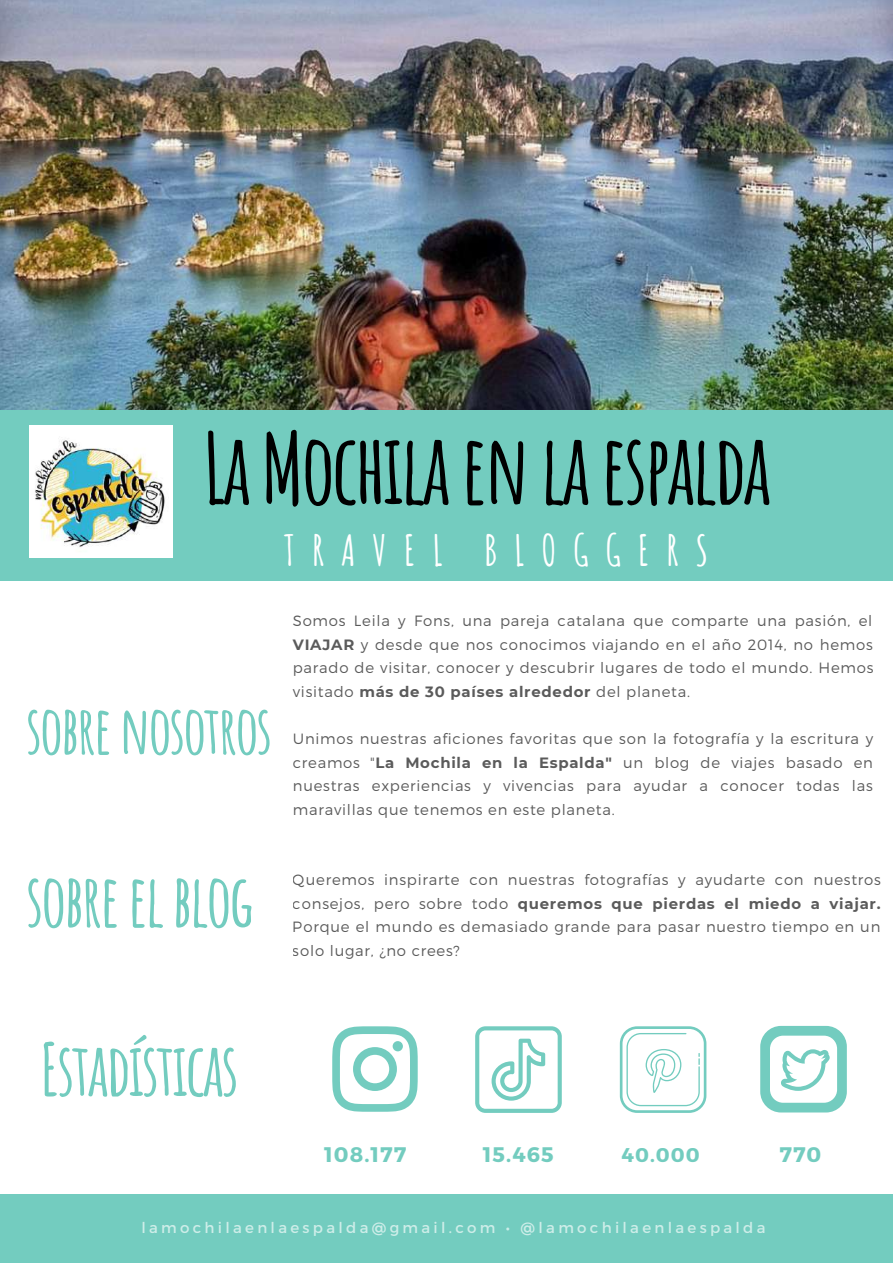
<style>
.page{position:relative;width:893px;height:1264px;background:#fff}
.page>*{position:absolute;margin:0;border:0;box-sizing:border-box;transform-origin:0 0}
.t1{font:700 95.85px "Amatic SC";letter-spacing:-.04em;color:#000}
.t2{font:700 72px "Amatic SC";letter-spacing:-.04em;color:#73ccbf}
.t3{font:700 66px "Amatic SC";letter-spacing:-.04em;color:#73ccbf}
.t4{font:700 42px "Amatic SC";letter-spacing:.4em;color:#fff}
.t5{font:700 21px "Montserrat";letter-spacing:.05em;color:#73ccbf}
.t6{font:700 19.8px "Montserrat";color:#73ccbf}
.t7{font:15px "Montserrat";letter-spacing:.22em;color:#fff}
.t8{font:300 14.85px/23.5px "Montserrat";letter-spacing:.05em;color:#000;text-align:justify}
.s1{font-weight:700}
</style>
<div class="page">
<img style="left:0;top:0;width:892px;height:410px">
<div style="left:0;top:410px;width:892px;height:171px;background:#73ccbf"></div>
<div style="left:0;top:1193px;width:892px;height:69px;background:#73ccbf"></div>
<img style="left:30px;top:425px;width:142px;height:133px">
<svg style="left:475px;top:1026px;width:86px;height:86px"></svg>
<svg style="left:332px;top:1026px;width:85px;height:85px"></svg>
<div style="left:392px;top:1041px;width:11px;height:10px;background:#73ccbf;border-radius:50%"></div>
<svg style="left:619px;top:1026px;width:87px;height:86px"></svg>
<div style="left:760px;top:1025px;width:86px;height:87px;background:#73ccbf;border-radius:21px"></div>
<div style="left:770px;top:1035px;width:67px;height:67px;background:#fff;border-radius:13px"></div>
<svg style="left:781px;top:1049px;width:48px;height:41px"></svg>
<h1 class="t1" style="left:202px;top:407px;width:570px">LaMochilaenlaespalda</h1>
<h3 class="t4" style="left:284px;top:523px;width:425px">TRAVEL BLOGGERS</h3>
<h3 class="t3" style="left:26px;top:687px;width:248px">sobrenosotros</h3>
<p class="t8" style="left:293px;top:608px;width:582px">Somos Leila y Fons, una pareja catalana que comparte una pasión, el <span class="s1">VIAJAR</span> y desde que nos conocimos viajando en el año 2014, no hemos parado de visitar, conocer y descubrir lugares de todo el mundo. Hemos visitado <span class="s1">más de 30 países alrededor</span> del planeta.</p>
<p class="t8" style="left:293px;top:726px;width:582px">Unimos nuestras aficiones favoritas que son la fotografía y la escritura y creamos "<span class="s1">La Mochila en la Espalda"</span> un blog de viajes basado en nuestras experiencias y vivencias para ayudar a conocer todas las maravillas que tenemos en este planeta.</p>
<h2 class="t2" style="left:26px;top:853px;width:229px">sobreelblog</h2>
<p class="t8" style="left:293px;top:867px;width:589px">Queremos inspirarte con nuestras fotografías y ayudarte con nuestros consejos, pero sobre todo <span class="s1">queremos que pierdas el miedo a viajar.<br></span>Porque el mundo es demasiado grande para pasar nuestro tiempo en un solo lugar, ¿no crees?</p>
<h2 class="t2" style="left:40px;top:1022px;width:200px">Estadísticas</h2>
<h3 class="t5" style="left:324px;top:1140px;width:84px">108.177</h3>
<h3 class="t6" style="left:621px;top:1142px;width:80px">40.000</h3>
<h3 class="t5" style="left:483px;top:1140px;width:72px">15.465</h3>
<h3 class="t5" style="left:779px;top:1140px;width:43px">770</h3>
<p class="t7" style="left:141px;top:1217px;width:625px">lamochilaenlaespalda@gmail.com • @lamochilaenlaespalda</p>
</div>
